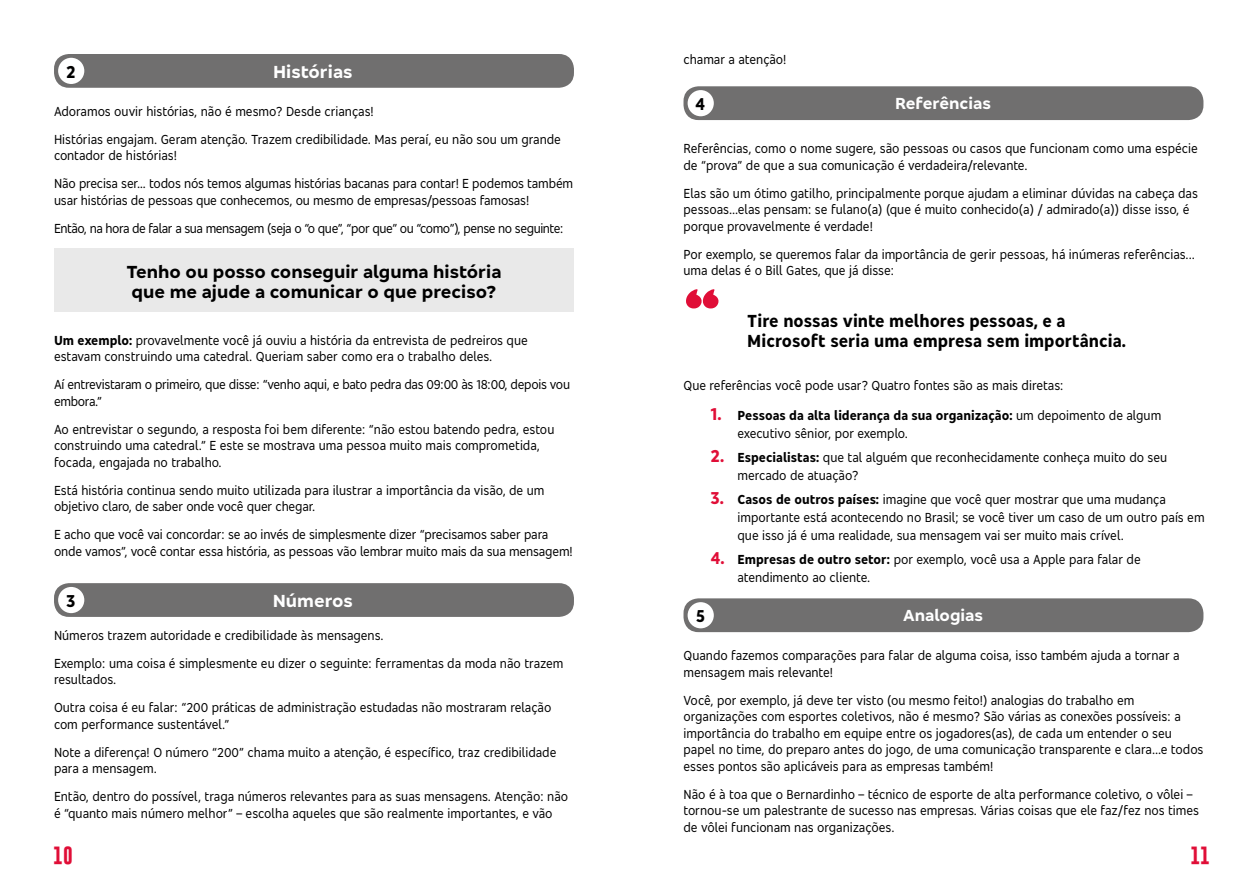
<style>
.page{position:relative;width:1259px;height:893px;background:#fff}
.page>*{position:absolute;margin:0;border:0;box-sizing:border-box;transform-origin:0 0}
.t1{font:900 67.5px "Nougat";color:#e00e37}
.t2{font:700 condensed 18px/19.5px "Bradesco Sans";color:#000}
.t3{font:700 18px/19.5px "Bradesco Sans";color:#000}
.t4{font:700 18px "Bradesco Sans";color:#fff}
.t5{font:700 18px "Gobold";color:#e00e37}
.t6{font:700 16.5px "Bradesco Sans";color:#fff}
.t7{font:condensed 13.5px/16.5px "Bradesco Sans";color:#000}
.t8{font:condensed 13.5px/28px "Bradesco Sans";letter-spacing:-.025em;color:#000}
.t9{font:condensed 13.5px/16.5px "Bradesco Sans";letter-spacing:-.02em;color:#000}
.s1{font-weight:700}
.s2{font-weight:700;font-size:18px;color:#e00e37}
</style>
<div class="page">
<div style="left:54px;top:54px;width:520px;height:34px;background:#706f6f;border-radius:15px"></div>
<div style="left:58px;top:58px;width:26px;height:26px;background:#fff;border-radius:50%"></div>
<div style="left:54px;top:248px;width:520px;height:63px;background:#e9e9e9"></div>
<div style="left:54px;top:583px;width:520px;height:34px;background:#706f6f;border-radius:15px"></div>
<div style="left:58px;top:587px;width:26px;height:26px;background:#fff;border-radius:50%"></div>
<div style="left:683px;top:86px;width:520px;height:34px;background:#706f6f;border-radius:15px"></div>
<div style="left:687px;top:90px;width:27px;height:26px;background:#fff;border-radius:50%"></div>
<div style="left:683px;top:598px;width:520px;height:34px;background:#706f6f;border-radius:15px"></div>
<div style="left:687px;top:602px;width:27px;height:26px;background:#fff;border-radius:50%"></div>
<h2 class="t2" style="left:66px;top:61px;width:11px">2</h2>
<h2 class="t4" style="left:273px;top:60px;width:81px">Histórias</h2>
<p class="t7" style="left:54px;top:97px;width:508px;line-height:28px">Adoramos ouvir histórias, não é mesmo? Desde crianças!<br>Histórias engajam. Geram atenção. Trazem credibilidade. Mas peraí, eu não sou um grande</p>
<p class="t7" style="left:54px;top:141px;width:521px;line-height:28px">contador de histórias!<br>Não precisa ser… todos nós temos algumas histórias bacanas para contar! E podemos também</p>
<p class="t8" style="left:54px;top:186px;width:511px">usar histórias de pessoas que conhecemos, ou mesmo de empresas/pessoas famosas!<br>Então, na hora de falar a sua mensagem (seja o “o que”, “por que” ou “como”), pense no seguinte:</p>
<h2 class="t3" style="left:126px;top:261px;width:377px">Tenho ou posso conseguir alguma história que me ajude a comunicar o que preciso?</h2>
<p class="t7" style="left:54px;top:331px;width:475px"><span class="s1">Um exemplo:</span> provavelmente você já ouviu a história da entrevista de pedreiros que estavam construindo uma catedral. Queriam saber como era o trabalho deles.</p>
<p class="t9" style="left:54px;top:376px;width:517px">Aí entrevistaram o primeiro, que disse: “venho aqui, e bato pedra das 09:00 às 18:00, depois vou embora.”</p>
<p class="t7" style="left:54px;top:420px;width:502px">Ao entrevistar o segundo, a resposta foi bem diferente: “não estou batendo pedra, estou construindo uma catedral.” E este se mostrava uma pessoa muito mais comprometida, focada, engajada no trabalho.</p>
<p class="t7" style="left:54px;top:481px;width:492px">Está história continua sendo muito utilizada para ilustrar a importância da visão, de um objetivo claro, de saber onde você quer chegar.</p>
<p class="t7" style="left:54px;top:526px;width:520px">E acho que você vai concordar: se ao invés de simplesmente dizer “precisamos saber para onde vamos”, você contar essa história, as pessoas vão lembrar muito mais da sua mensagem!</p>
<h2 class="t2" style="left:66px;top:590px;width:11px">3</h2>
<h2 class="t4" style="left:273px;top:589px;width:82px">Números</h2>
<p class="t7" style="left:54px;top:621px;width:511px;line-height:28px">Números trazem autoridade e credibilidade às mensagens.<br>Exemplo: uma coisa é simplesmente eu dizer o seguinte: ferramentas da moda não trazem</p>
<p class="t7" style="left:54px;top:665px;width:499px;line-height:28px">resultados.<br>Outra coisa é eu falar: “200 práticas de administração estudadas não mostraram relação</p>
<p class="t7" style="left:54px;top:710px;width:504px;line-height:28px">com performance sustentável.”<br>Note a diferença! O número “200” chama muito a atenção, é específico, traz credibilidade</p>
<p class="t7" style="left:54px;top:754px;width:516px;line-height:28px">para a mensagem.<br>Então, dentro do possível, traga números relevantes para as suas mensagens. Atenção: não</p>
<p class="t7" style="left:54px;top:804px;width:500px">é “quanto mais número melhor” – escolha aqueles que são realmente importantes, e vão</p>
<p class="t7" style="left:683px;top:51px;width:105px">chamar a atenção!</p>
<h2 class="t2" style="left:695px;top:93px;width:12px">4</h2>
<p class="t6" style="left:895px;top:93px;width:97px">Referências</p>
<p class="t7" style="left:683px;top:140px;width:516px">Referências, como o nome sugere, são pessoas ou casos que funcionam como uma espécie de “prova” de que a sua comunicação é verdadeira/relevante.</p>
<p class="t7" style="left:683px;top:184px;width:516px">Elas são um ótimo gatilho, principalmente porque ajudam a eliminar dúvidas na cabeça das pessoas...elas pensam: se fulano(a) (que é muito conhecido(a) / admirado(a)) disse isso, é porque provavelmente é verdade!</p>
<p class="t7" style="left:683px;top:245px;width:513px">Por exemplo, se queremos falar da importância de gerir pessoas, há inúmeras referências... uma delas é o Bill Gates, que já disse:</p>
<h2 class="t2" style="left:747px;top:310px;width:380px">Tire nossas vinte melhores pessoas, e a<br>Microsoft seria uma empresa sem importância.</h2>
<p class="t7" style="left:683px;top:377px;width:381px">Que referências você pode usar? Quatro fontes são as mais diretas:</p>
<p class="t7" style="left:737px;top:405px;width:425px;line-height:18px;text-indent:-27px"><span class="s2">1.</span> <span class="s1">Pessoas da alta liderança da sua organização:</span> um depoimento de algum executivo sênior, por exemplo.</p>
<p class="t7" style="left:737px;top:447px;width:431px;line-height:18px;text-indent:-27px"><span class="s2">2.</span> <span class="s1">Especialistas:</span> que tal alguém que reconhecidamente conheça muito do seu mercado de atuação?</p>
<p class="t7" style="left:737px;top:489px;width:468px;line-height:18px;text-indent:-27px"><span class="s2">3.</span> <span class="s1">Casos de outros países:</span> imagine que você quer mostrar que uma mudança importante está acontecendo no Brasil; se você tiver um caso de um outro país em que isso já é uma realidade, sua mensagem vai ser muito mais crível.</p>
<p class="t7" style="left:737px;top:549px;width:405px;line-height:18px;text-indent:-27px"><span class="s2">4.</span> <span class="s1">Empresas de outro setor:</span> por exemplo, você usa a Apple para falar de atendimento ao cliente.</p>
<h2 class="t2" style="left:696px;top:605px;width:10px">5</h2>
<p class="t6" style="left:903px;top:605px;width:81px">Analogias</p>
<p class="t7" style="left:683px;top:647px;width:498px">Quando fazemos comparações para falar de alguma coisa, isso também ajuda a tornar a mensagem mais relevante!</p>
<p class="t7" style="left:683px;top:691px;width:521px">Você, por exemplo, já deve ter visto (ou mesmo feito!) analogias do trabalho em organizações com esportes coletivos, não é mesmo? São várias as conexões possíveis: a importância do trabalho em equipe entre os jogadores(as), de cada um entender o seu papel no time, do preparo antes do jogo, de uma comunicação transparente e clara...e todos esses pontos são aplicáveis para as empresas também!</p>
<p class="t7" style="left:683px;top:785px;width:517px">Não é à toa que o Bernardinho – técnico de esporte de alta performance coletivo, o vôlei – tornou-se um palestrante de sucesso nas empresas. Várias coisas que ele faz/fez nos times de vôlei funcionam nas organizações.</p>
<h1 class="t1" style="left:685px;top:275px;width:37px">“</h1>
<h2 class="t5" style="left:53px;top:843px;width:21px">10</h2>
<h2 class="t5" style="left:1190px;top:843px;width:21px">11</h2>
</div>
